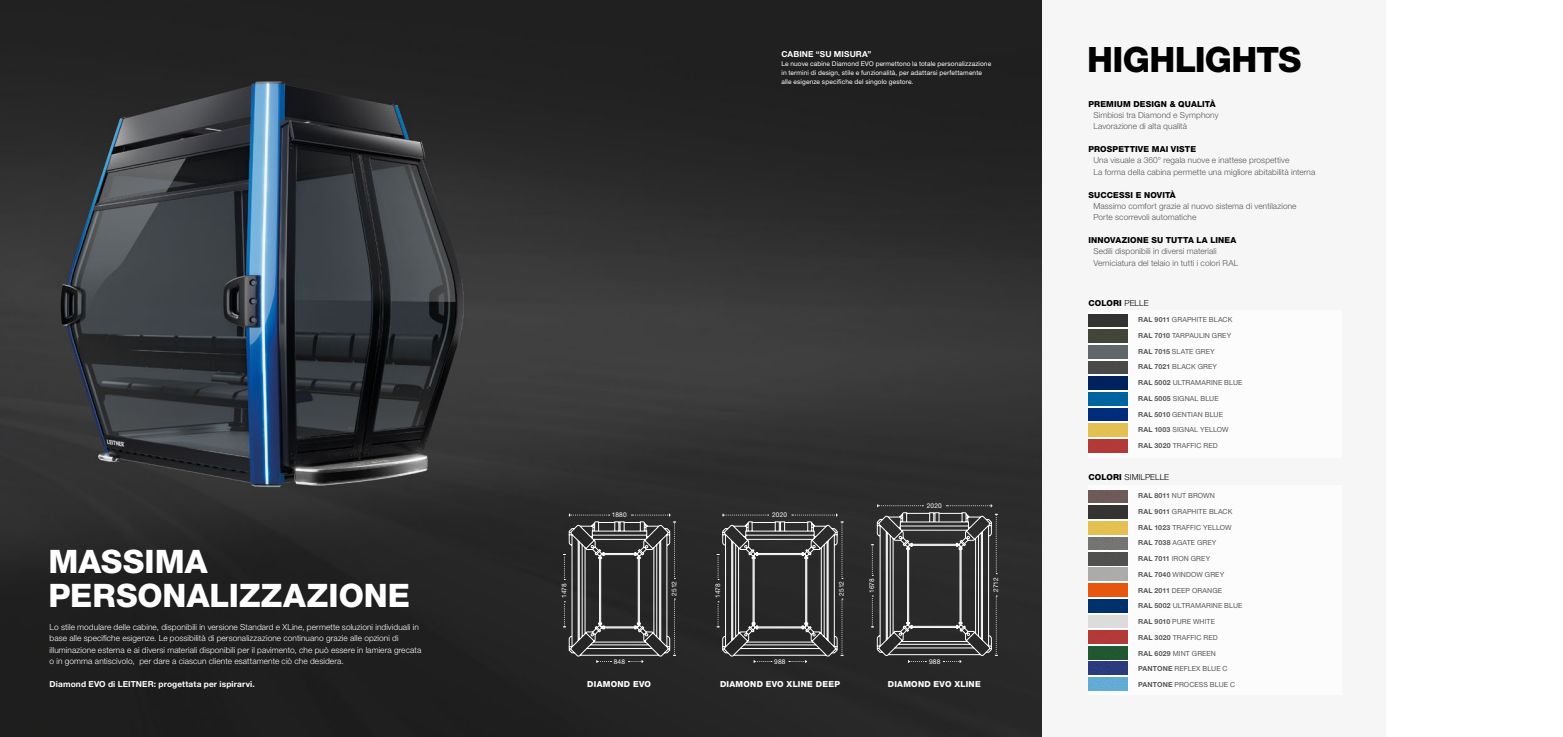
<style>
.page{position:relative;width:1563px;height:737px;background:#fff}
.page>*{position:absolute;margin:0;border:0;box-sizing:border-box;transform-origin:0 0}
.t1{font:800 35px "Helvetica Neue LT";letter-spacing:-.025em;color:#000}
.t2{font:800 32.38px/34.1px "Helvetica Neue LT";letter-spacing:.005em;color:#fff}
.t3{font:300 8.31px/11.4px "Helvetica Neue LT";letter-spacing:.01em;color:#fff}
.t4{font:300 8.31px/11.4px "Helvetica Neue LT";letter-spacing:.01em;color:#575756}
.t5{font:800 8.31px "Helvetica Neue LT";letter-spacing:.015em;color:#000}
.t6{font:700 8.31px "Helvetica Neue LT";letter-spacing:.015em;color:#fff}
.t7{font:800 8.31px "Helvetica Neue LT";letter-spacing:.03em;color:#fff}
.t8{font:300 8.31px "Helvetica Neue LT";letter-spacing:.005em;color:#000}
.t9{font:7px "Helvetica Neue LT";letter-spacing:.015em;color:#575756}
.t10{font:6.56px/8.8px "Helvetica Neue LT";letter-spacing:.015em;color:#fff}
.s1{font-weight:300}
.s2{font-weight:700}
.s3{font-weight:800}
</style>
<div class="page">
<img style="left:0;top:0;width:1042px;height:737px">
<div style="left:1042px;top:0;width:344px;height:737px;background:#f6f6f6"></div>
<svg style="left:716px;top:513px;width:127px;height:150px;background:#4a4a4a"></svg>
<svg style="left:563px;top:513px;width:113px;height:150px;background:#494949"></svg>
<svg style="left:871px;top:504px;width:126px;height:159px;background:#494949"></svg>
<div style="left:1088px;top:310px;width:253px;height:147px;background:#fff"></div>
<div style="left:1088px;top:485px;width:253px;height:210px;background:#fff"></div>
<img style="left:1088px;top:490px;width:39px;height:13px">
<img style="left:1088px;top:506px;width:39px;height:12px">
<img style="left:1088px;top:537px;width:39px;height:13px">
<img style="left:1088px;top:552px;width:39px;height:13px">
<img style="left:1088px;top:583px;width:39px;height:13px">
<div style="left:1088px;top:630px;width:39px;height:13px;background:#b23938"></div>
<img style="left:1088px;top:677px;width:39px;height:13px">
<img style="left:1088px;top:646px;width:39px;height:13px">
<img style="left:1088px;top:662px;width:39px;height:12px">
<div style="left:1088px;top:599px;width:39px;height:13px;background:#00326b"></div>
<img style="left:1088px;top:521px;width:39px;height:13px">
<img style="left:1088px;top:424px;width:39px;height:12px">
<img style="left:1088px;top:314px;width:39px;height:13px">
<img style="left:1088px;top:330px;width:39px;height:12px">
<img style="left:1088px;top:361px;width:39px;height:13px">
<img style="left:1088px;top:345px;width:39px;height:13px">
<div style="left:1088px;top:439px;width:39px;height:13px;background:#b23938"></div>
<img style="left:1088px;top:392px;width:39px;height:13px">
<div style="left:1088px;top:377px;width:39px;height:12px;background:#00225c"></div>
<div style="left:1088px;top:408px;width:39px;height:13px;background:#002c7a"></div>
<p class="t6" style="left:781px;top:49px;width:91px">CABINE “SU MISURA”</p>
<p class="t10" style="left:781px;top:59px;width:211px">Le nuove cabine Diamond EVO permettono la totale personalizzazione in termini di design, stile e funzionalità, per adattarsi perfettamente alle esigenze specifiche del singolo gestore.</p>
<p class="t10" style="left:612px;top:510px;width:16px">1880</p>
<p class="t10" style="left:772px;top:510px;width:17px">2020</p>
<p class="t10" style="left:927px;top:501px;width:17px">2020</p>
<h2 class="t2" style="left:48px;top:544px;width:363px">MASSIMA<br>PERSONALIZZAZIONE</h2>
<p class="t3" style="left:50px;top:621px;width:373px">Lo stile modulare delle cabine, disponibili in versione Standard e XLine, permette soluzioni individuali in base alle specifiche esigenze. Le possibilità di personalizzazione continuano grazie alle opzioni di illuminazione esterna e ai diversi materiali disponibili per il pavimento, che può essere in lamiera grecata o in gomma antiscivolo, per dare a ciascun cliente esattamente ciò che desidera.</p>
<p class="t6" style="left:50px;top:678px;width:207px">Diamond EVO di LEITNER: progettata per ispirarvi.</p>
<p class="t7" style="left:587px;top:679px;width:65px">DIAMOND EVO</p>
<p class="t7" style="left:720px;top:679px;width:121px">DIAMOND EVO XLINE DEEP</p>
<p class="t7" style="left:888px;top:679px;width:94px">DIAMOND EVO XLINE</p>
<p class="t10" style="left:669px;top:595px;width:16px;rotate:-90deg">2512</p>
<p class="t10" style="left:837px;top:595px;width:16px;rotate:-90deg">2512</p>
<p class="t10" style="left:867px;top:593px;width:16px;rotate:-90deg">1678</p>
<p class="t10" style="left:991px;top:592px;width:16px;rotate:-90deg">2712</p>
<p class="t10" style="left:560px;top:598px;width:16px;rotate:-90deg">1478</p>
<p class="t10" style="left:713px;top:598px;width:16px;rotate:-90deg">1478</p>
<p class="t10" style="left:614px;top:657px;width:13px">848</p>
<p class="t10" style="left:774px;top:657px;width:13px">988</p>
<p class="t10" style="left:929px;top:657px;width:13px">988</p>
<h1 class="t1" style="left:1087px;top:39px;width:216px">HIGHLIGHTS</h1>
<p class="t5" style="left:1088px;top:99px;width:128px">PREMIUM DESIGN &amp; QUALITÀ</p>
<p class="t4" style="left:1093px;top:109px;width:127px">Simbiosi tra Diamond e Symphony<br>Lavorazione di alta qualità</p>
<p class="t5" style="left:1088px;top:144px;width:109px">PROSPETTIVE MAI VISTE</p>
<p class="t4" style="left:1093px;top:155px;width:223px">Una visuale a 360° regala nuove e inattese prospettive<br>La forma della cabina permette una migliore abitabilità interna</p>
<p class="t5" style="left:1088px;top:190px;width:89px">SUCCESSI E NOVITÀ</p>
<p class="t4" style="left:1093px;top:200px;width:205px">Massimo comfort grazie al nuovo sistema di ventilazione<br>Porte scorrevoli automatiche</p>
<p class="t5" style="left:1088px;top:235px;width:149px">INNOVAZIONE SU TUTTA LA LINEA</p>
<p class="t4" style="left:1093px;top:245px;width:146px">Sedili disponibili in diversi materiali<br>Verniciatura del telaio in tutti i colori RAL</p>
<p class="t5" style="left:1088px;top:298px;width:62px">COLORI <span class="s1">PELLE</span></p>
<p class="t9" style="left:1138px;top:315px;width:96px"><span class="s2">RAL 9011</span> GRAPHITE BLACK</p>
<p class="t9" style="left:1138px;top:331px;width:95px"><span class="s2">RAL 7010</span> TARPAULIN GREY</p>
<p class="t9" style="left:1138px;top:347px;width:78px"><span class="s2">RAL 7015</span> SLATE GREY</p>
<p class="t9" style="left:1138px;top:363px;width:80px"><span class="s2">RAL 7021</span> BLACK GREY</p>
<p class="t9" style="left:1138px;top:378px;width:106px"><span class="s2">RAL 5002</span> ULTRAMARINE BLUE</p>
<p class="t9" style="left:1138px;top:394px;width:82px"><span class="s2">RAL 5005</span> SIGNAL BLUE</p>
<p class="t9" style="left:1138px;top:410px;width:86px"><span class="s2">RAL 5010</span> GENTIAN BLUE</p>
<p class="t9" style="left:1138px;top:426px;width:92px"><span class="s2">RAL 1003</span> SIGNAL YELLOW</p>
<p class="t9" style="left:1138px;top:441px;width:81px"><span class="s2">RAL 3020</span> TRAFFIC RED</p>
<p class="t8" style="left:1088px;top:471px;width:82px"><span class="s3">COLORI</span> SIMILPELLE</p>
<p class="t9" style="left:1138px;top:491px;width:78px"><span class="s2">RAL 8011</span> NUT BROWN</p>
<p class="t9" style="left:1138px;top:507px;width:96px"><span class="s2">RAL 9011</span> GRAPHITE BLACK</p>
<p class="t9" style="left:1138px;top:523px;width:95px"><span class="s2">RAL 1023</span> TRAFFIC YELLOW</p>
<p class="t9" style="left:1138px;top:538px;width:80px"><span class="s2">RAL 7038</span> AGATE GREY</p>
<p class="t9" style="left:1138px;top:554px;width:74px"><span class="s2">RAL 7011</span> IRON GREY</p>
<p class="t9" style="left:1138px;top:570px;width:88px"><span class="s2">RAL 7040</span> WINDOW GREY</p>
<p class="t9" style="left:1138px;top:586px;width:85px"><span class="s2">RAL 2011</span> DEEP ORANGE</p>
<p class="t9" style="left:1138px;top:601px;width:106px"><span class="s2">RAL 5002</span> ULTRAMARINE BLUE</p>
<p class="t9" style="left:1138px;top:617px;width:78px"><span class="s2">RAL 9010</span> PURE WHITE</p>
<p class="t9" style="left:1138px;top:633px;width:81px"><span class="s2">RAL 3020</span> TRAFFIC RED</p>
<p class="t9" style="left:1138px;top:649px;width:79px"><span class="s2">RAL 6029</span> MINT GREEN</p>
<p class="t9" style="left:1138px;top:664px;width:91px"><span class="s2">PANTONE</span> REFLEX BLUE C</p>
<p class="t9" style="left:1138px;top:680px;width:98px"><span class="s2">PANTONE</span> PROCESS BLUE C</p>
</div>
